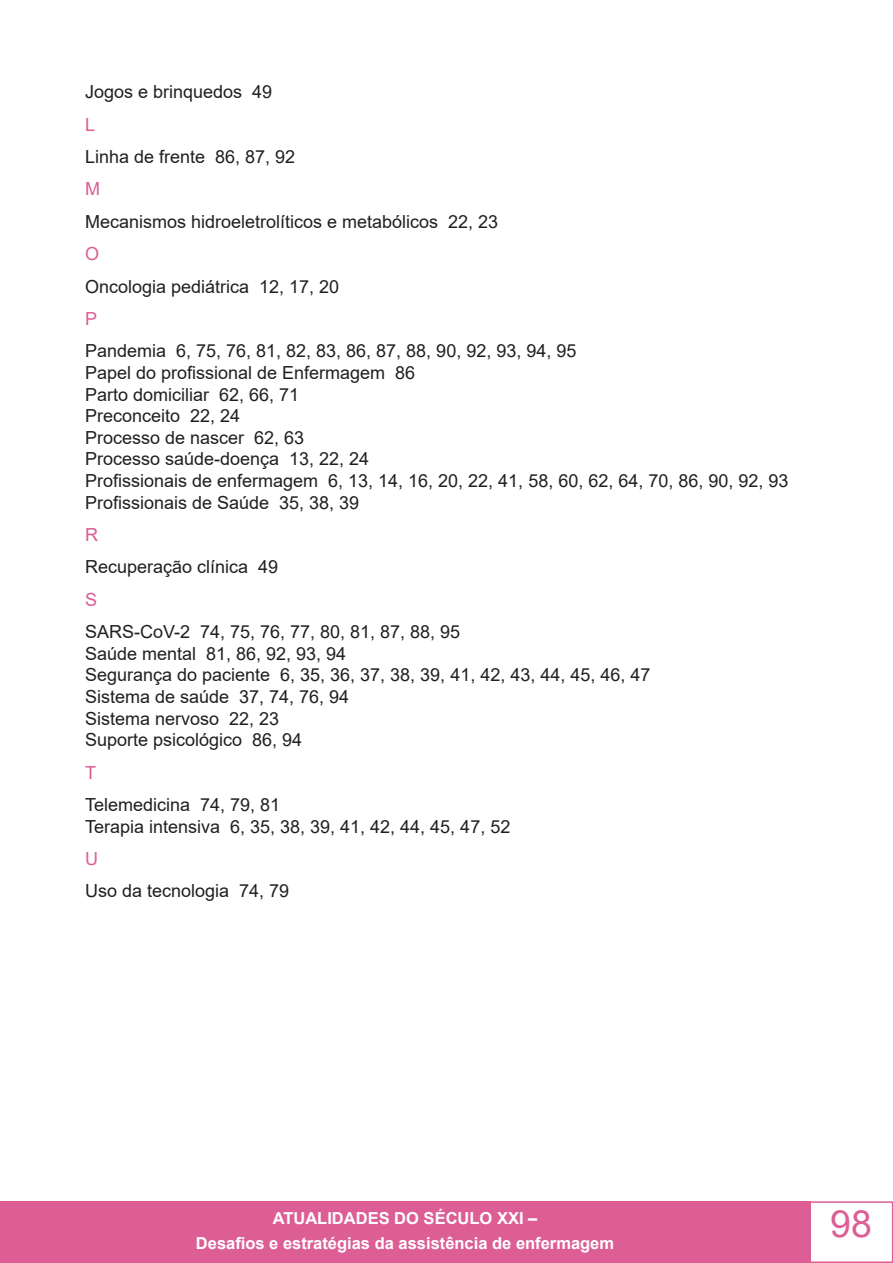
<style>
.page{position:relative;width:893px;height:1263px;background:#fff}
.page>*{position:absolute;margin:0;border:0;box-sizing:border-box;transform-origin:0 0}
.t1{font:37.5px "Arial";color:#dc5e95}
.t2{font:18px "Arial";color:#231f20}
.t3{font:18px "Arial";color:#dc5e95}
.t4{font:700 16.5px/24.8px "Arial";color:#fff;text-align:center}
</style>
<div class="page">
<div style="left:809px;top:1201px;width:84px;height:62px;background:#fff;border:2px solid #dc5e95"></div>
<div style="left:0;top:1201px;width:810px;height:62px;background:#dc5e95"></div>
<p class="t2" style="left:85px;top:79px;width:189px">Jogos e brinquedos 49</p>
<p class="t3" style="left:85px;top:112px;width:12px">L</p>
<p class="t2" style="left:85px;top:144px;width:212px">Linha de frente 86, 87, 92</p>
<p class="t3" style="left:85px;top:177px;width:16px">M</p>
<p class="t2" style="left:85px;top:209px;width:415px">Mecanismos hidroeletrolíticos e metabólicos 22, 23</p>
<p class="t3" style="left:85px;top:241px;width:16px">O</p>
<p class="t2" style="left:85px;top:274px;width:256px">Oncologia pediátrica 12, 17, 20</p>
<p class="t3" style="left:85px;top:306px;width:14px">P</p>
<p class="t2" style="left:85px;top:339px;width:493px">Pandemia 6, 75, 76, 81, 82, 83, 86, 87, 88, 90, 92, 93, 94, 95</p>
<p class="t2" style="left:85px;top:360px;width:332px">Papel do profissional de Enfermagem 86</p>
<p class="t2" style="left:85px;top:382px;width:216px">Parto domiciliar 62, 66, 71</p>
<p class="t2" style="left:85px;top:403px;width:157px">Preconceito 22, 24</p>
<p class="t2" style="left:85px;top:425px;width:221px">Processo de nascer 62, 63</p>
<p class="t2" style="left:85px;top:447px;width:286px">Processo saúde-doença 13, 22, 24</p>
<p class="t2" style="left:85px;top:468px;width:705px">Profissionais de enfermagem 6, 13, 14, 16, 20, 22, 41, 58, 60, 62, 64, 70, 86, 90, 92, 93</p>
<p class="t2" style="left:85px;top:490px;width:276px">Profissionais de Saúde 35, 38, 39</p>
<p class="t3" style="left:85px;top:522px;width:14px">R</p>
<p class="t2" style="left:85px;top:555px;width:195px">Recuperação clínica 49</p>
<p class="t3" style="left:85px;top:587px;width:14px">S</p>
<p class="t2" style="left:85px;top:619px;width:377px">SARS-CoV-2 74, 75, 76, 77, 80, 81, 87, 88, 95</p>
<p class="t2" style="left:85px;top:641px;width:263px">Saúde mental 81, 86, 92, 93, 94</p>
<p class="t2" style="left:85px;top:663px;width:567px">Segurança do paciente 6, 35, 36, 37, 38, 39, 41, 42, 43, 44, 45, 46, 47</p>
<p class="t2" style="left:85px;top:684px;width:266px">Sistema de saúde 37, 74, 76, 94</p>
<p class="t2" style="left:85px;top:706px;width:196px">Sistema nervoso 22, 23</p>
<p class="t2" style="left:85px;top:727px;width:219px">Suporte psicológico 86, 94</p>
<p class="t3" style="left:85px;top:760px;width:12px">T</p>
<p class="t2" style="left:85px;top:792px;width:197px">Telemedicina 74, 79, 81</p>
<p class="t2" style="left:85px;top:814px;width:427px">Terapia intensiva 6, 35, 38, 39, 41, 42, 44, 45, 47, 52</p>
<p class="t3" style="left:85px;top:846px;width:14px">U</p>
<p class="t2" style="left:85px;top:879px;width:206px">Uso da tecnologia 74, 79</p>
<p class="t4" style="left:196px;top:1206px;width:420px">ATUALIDADES DO SÉCULO XXI –<br>Desafios e estratégias da assistência de enfermagem</p>
<h1 class="t1" style="left:830px;top:1198px;width:43px">98</h1>
</div>
